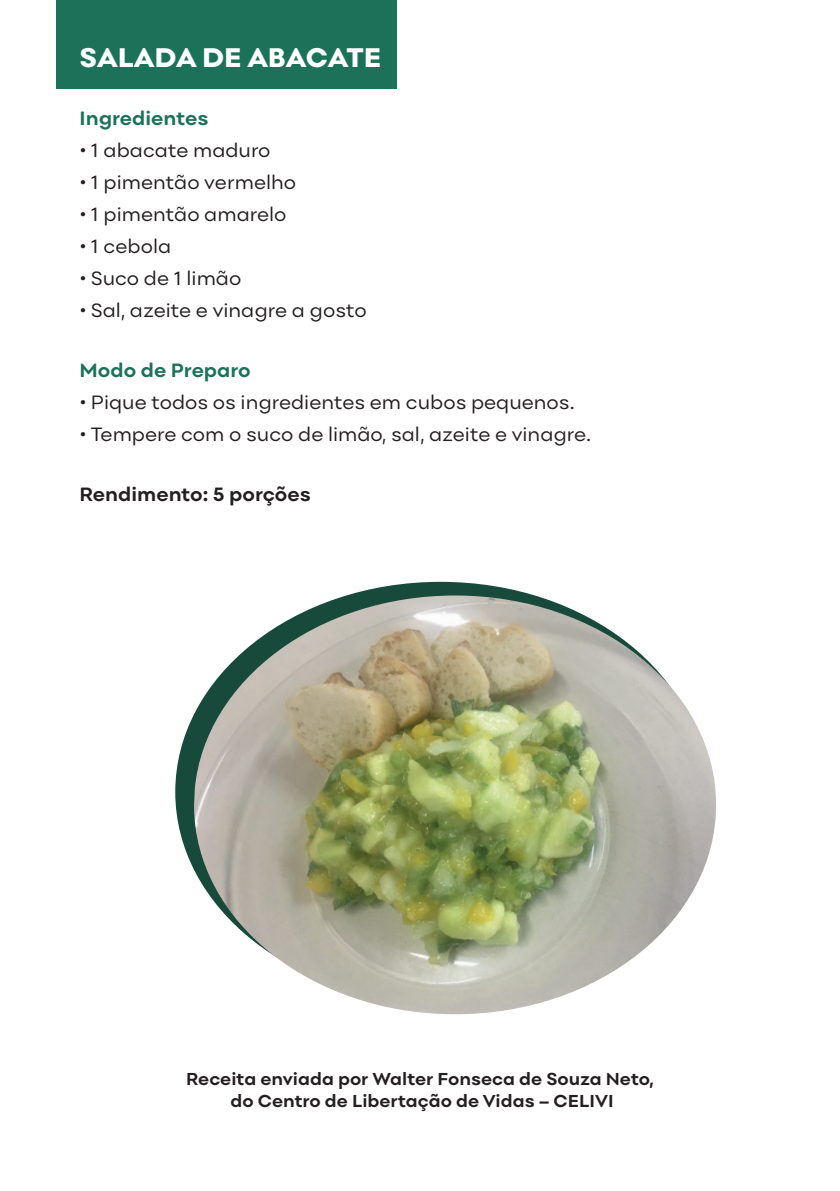
<style>
.page{position:relative;width:840px;height:1191px;background:#fff}
.page>*{position:absolute;margin:0;border:0;box-sizing:border-box;transform-origin:0 0}
.t1{font:800 28px "Point";color:#fff}
.t2{font:20px "Point";color:#231f20}
.t3{font:700 20px "Point";color:#1b7259}
.t4{font:700 20px "Point";color:#231f20}
.t5{font:700 18px/22px "Point";color:#231f20;text-align:center}
</style>
<div class="page">
<img style="left:194px;top:595px;width:521px;height:419px">
<div style="left:56px;top:0;width:341px;height:89px;background:#1b7259"></div>
<h1 class="t1" style="left:79px;top:40px;width:303px">SALADA DE ABACATE</h1>
<p class="t3" style="left:79px;top:106px;width:130px">Ingredientes</p>
<p class="t2" style="left:79px;top:138px;width:192px">• 1 abacate maduro</p>
<p class="t2" style="left:79px;top:170px;width:218px">• 1 pimentão vermelho</p>
<p class="t2" style="left:79px;top:202px;width:208px">• 1 pimentão amarelo</p>
<p class="t2" style="left:79px;top:234px;width:93px">• 1 cebola</p>
<p class="t2" style="left:79px;top:266px;width:163px">• Suco de 1 limão</p>
<p class="t2" style="left:79px;top:298px;width:288px">• Sal, azeite e vinagre a gosto</p>
<p class="t3" style="left:79px;top:358px;width:173px">Modo de Preparo</p>
<p class="t2" style="left:79px;top:390px;width:496px">• Pique todos os ingredientes em cubos pequenos.</p>
<p class="t2" style="left:79px;top:422px;width:513px">• Tempere com o suco de limão, sal, azeite e vinagre.</p>
<p class="t4" style="left:79px;top:482px;width:233px">Rendimento: 5 porções</p>
<p class="t5" style="left:186px;top:1067px;width:469px">Receita enviada por Walter Fonseca de Souza Neto, do Centro de Libertação de Vidas – CELIVI</p>
</div>
